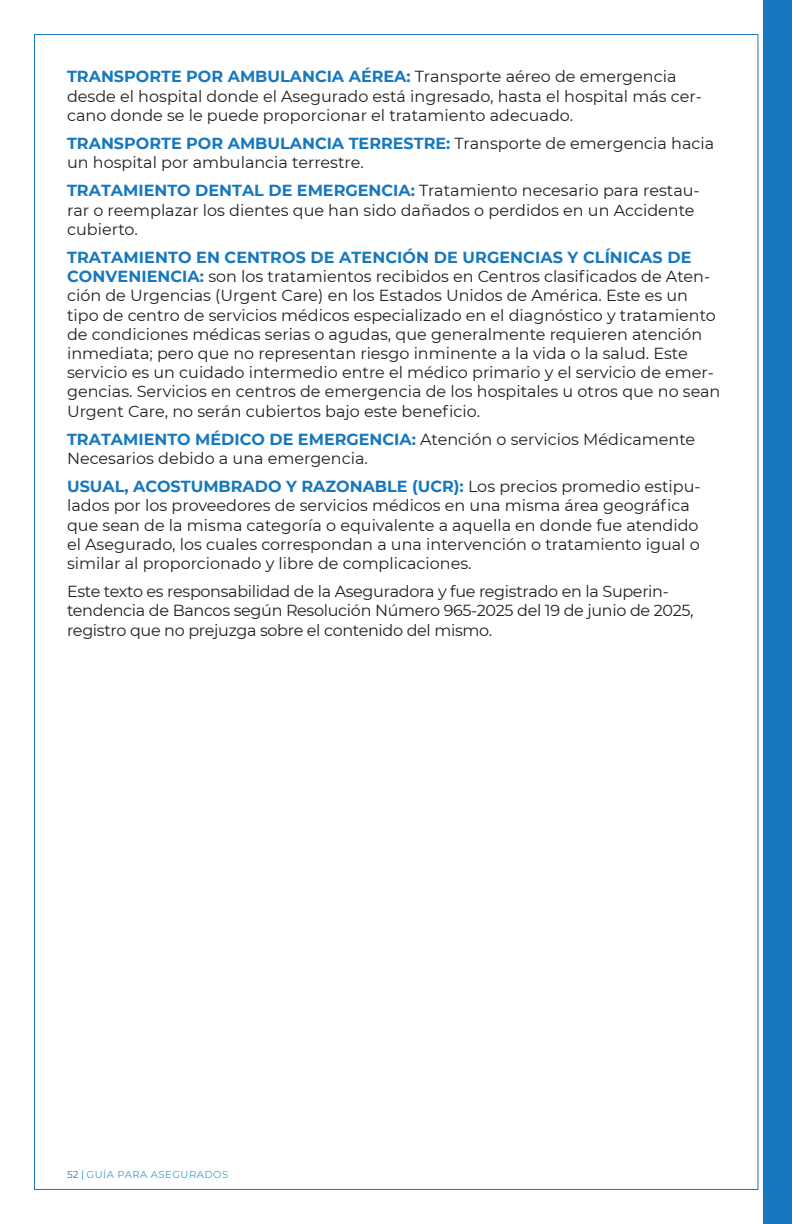
<style>
.page{position:relative;width:792px;height:1224px;background:#fff}
.page>*{position:absolute;margin:0;border:0;box-sizing:border-box;transform-origin:0 0}
.t1{font:16px/19.2px "Montserrat";color:#231f20}
.t2{font:16px/19.2px "Montserrat";letter-spacing:-.02em;color:#231f20}
.t3{font:10px "Montserrat";letter-spacing:.05em;color:#3c9ad4}
.s1{font-weight:700;color:#1778be}
.s2{color:#1778be}
</style>
<div class="page">
<div style="left:763px;top:0;width:29px;height:1224px;background:#1778be"></div>
<p class="t1" style="left:67px;top:67px;width:636px"><span class="s1">TRANSPORTE POR AMBULANCIA AÉREA:</span> Transporte aéreo de emergencia desde el hospital donde el Asegurado está ingresado, hasta el hospital más cer&shy;cano donde se le puede proporcionar el tratamiento adecuado.</p>
<p class="t1" style="left:67px;top:133px;width:649px"><span class="s1">TRANSPORTE POR AMBULANCIA TERRESTRE:</span> Transporte de emergencia hacia un hospital por ambulancia terrestre.</p>
<p class="t1" style="left:67px;top:181px;width:634px"><span class="s1">TRATAMIENTO DENTAL DE EMERGENCIA:</span> Tratamiento necesario para restau&shy;rar o reemplazar los dientes que han sido dañados o perdidos en un Accidente cubierto.</p>
<p class="t1" style="left:67px;top:247px;width:655px"><span class="s1">TRATAMIENTO EN CENTROS DE ATENCIÓN DE URGENCIAS Y CLÍNICAS DE CONVENIENCIA:</span> son los tratamientos recibidos en Centros clasificados de Aten&shy;ción de Urgencias (Urgent Care) en los Estados Unidos de América. Este es un tipo de centro de servicios médicos especializado en el diagnóstico y tratamiento de condiciones médicas serias o agudas, que generalmente requieren atención inmediata; pero que no representan riesgo inminente a la vida o la salud. Este servicio es un cuidado intermedio entre el médico primario y el servicio de emer&shy;gencias. Servicios en centros de emergencia de los hospitales u otros que no sean Urgent Care, no serán cubiertos bajo este beneficio.</p>
<p class="t1" style="left:67px;top:429px;width:630px"><span class="s1">TRATAMIENTO MÉDICO DE EMERGENCIA:</span> Atención o servicios Médicamente<br>Necesarios debido a una emergencia.</p>
<p class="t1" style="left:67px;top:476px;width:635px"><span class="s1">USUAL, ACOSTUMBRADO Y RAZONABLE (UCR):</span> Los precios promedio estipu&shy;lados por los proveedores de servicios médicos en una misma área geográfica que sean de la misma categoría o equivalente a aquella en donde fue atendido el Asegurado, los cuales correspondan a una intervención o tratamiento igual o similar al proporcionado y libre de complicaciones.</p>
<p class="t2" style="left:67px;top:581px;width:628px">Este texto es responsabilidad de la Aseguradora y fue registrado en la Superin&shy;tendencia de Bancos según Resolución Número 965-2025 del 19 de junio de 2025, registro que no prejuzga sobre el contenido del mismo.</p>
<p class="t3" style="left:67px;top:1168px;width:163px"><span class="s2">52 |</span> GUÍA PARA ASEGURADOS</p>
</div>
